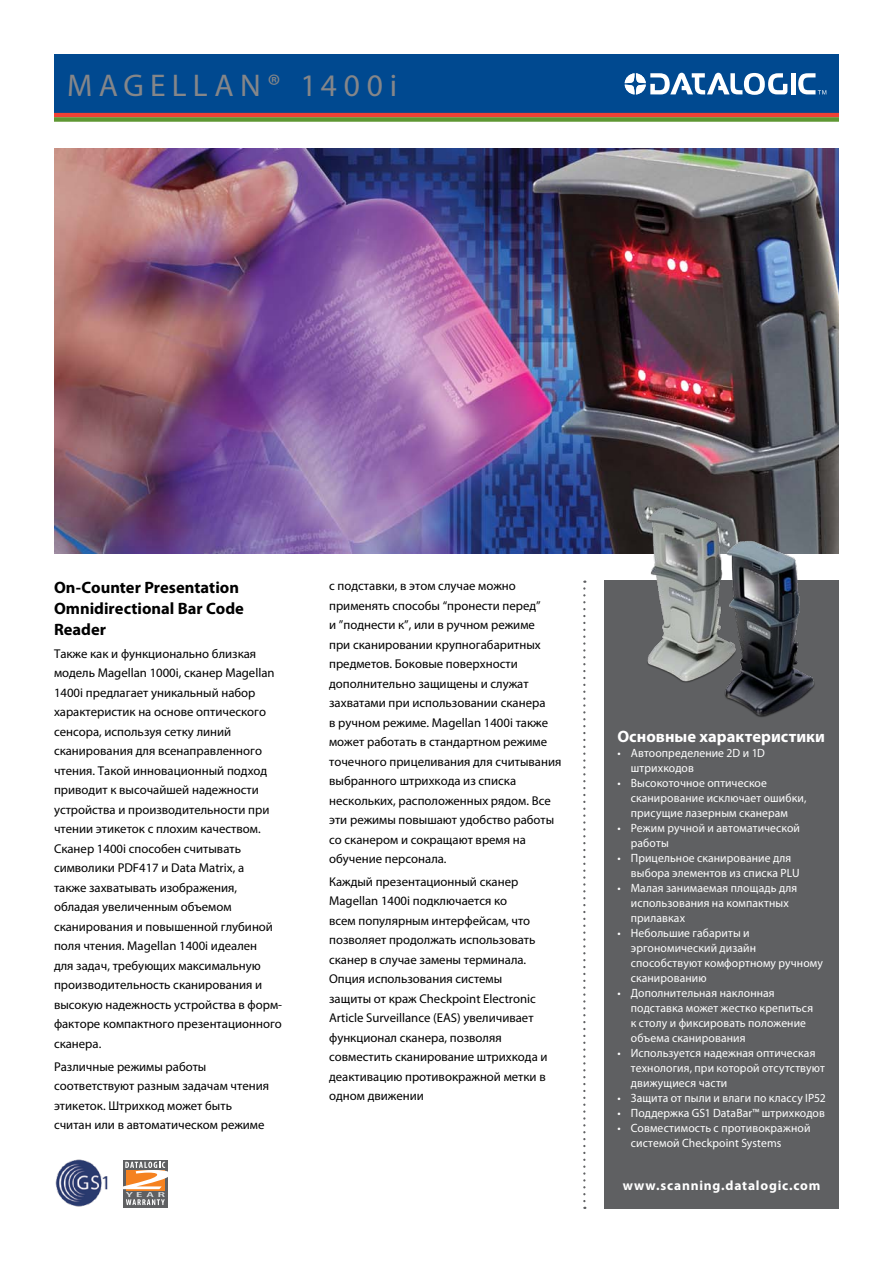
<style>
.page{position:relative;width:893px;height:1263px;background:#fff}
.page>*{position:absolute;margin:0;border:0;box-sizing:border-box;transform-origin:0 0}
.t1{font:31.5px "Myriad Pro";letter-spacing:.205em;color:#858689}
.t2{font:700 16.5px/21px "Myriad Pro";color:#000}
.t3{font:700 16.5px "Myriad Pro";letter-spacing:.005em;color:#fff}
.t4{font:700 13.5px "Myriad Pro";letter-spacing:.06em;color:#fff}
.t5{font:12.75px/19.5px "Myriad Pro";color:#000}
.t6{font:12px/15px "Myriad Pro";letter-spacing:.01em;color:#fff}
</style>
<div class="page">
<div style="left:604px;top:580px;width:235px;height:629px;background:#5f6062"></div>
<svg style="left:583px;top:581px;width:2px;height:628px"></svg>
<div style="left:54px;top:54px;width:785px;height:59px;background:#004990"></div>
<hr style="left:54px;top:113px;width:785px;height:4px;background:#ef4135">
<div style="left:54px;top:117px;width:785px;height:5px;background:#5e9732"></div>
<hr style="left:791px;top:73px;width:4px;height:21px;background:#fff">
<svg style="left:625px;top:73px;width:162px;height:22px"></svg>
<svg style="left:798px;top:73px;width:28px;height:21px"></svg>
<img style="left:54px;top:149px;width:785px;height:404px">
<img style="left:55px;top:1159px;width:53px;height:48px">
<svg style="left:123px;top:1160px;width:44px;height:47px"></svg>
<svg style="left:123px;top:1162px;width:45px;height:43px"></svg>
<img style="left:617px;top:502px;width:216px;height:215px">
<h1 class="t1" style="left:67px;top:66px;width:331px">Magell an® 1400i</h1>
<p class="t2" style="left:54px;top:576px;width:191px">On-Counter Presentation<br>Omnidirectional Bar Code<br>Reader</p>
<p class="t5" style="left:54px;top:644px;width:230px">Также как и функционально близкая модель Magellan 1000i, сканер Magellan 1400i предлагает уникальный набор характеристик на основе оптического сенсора, используя сетку линий сканирования для всенаправленного чтения. Такой инновационный подход приводит к высочайшей надежности устройства и производительности при чтении этикеток с плохим качеством.<br>Сканер 1400i способен считывать символики PDF417 и Data Matrix, а<br>также захватывать изображения, обладая увеличенным объемом сканирования и повышенной глубиной поля чтения. Magellan 1400i идеален<br>для задач, требующих максимальную производительность сканирования и высокую надежность устройства в форм&shy;факторе компактного презентационного сканера.</p>
<p class="t5" style="left:54px;top:1056px;width:217px">Различные режимы работы соответствуют разным задачам чтения этикеток. Штрихкод может быть считан или в автоматическом режиме</p>
<p class="t5" style="left:329px;top:576px;width:234px">с подставки, в этом случае можно применять способы “пронести перед”<br>и ”поднести к”, или в ручном режиме<br>при сканировании крупногабаритных предметов. Боковые поверхности дополнительно защищены и служат захватами при использовании сканера<br>в ручном режиме. Magellan 1400i также может работать в стандартном режиме точечного прицеливания для считывания выбранного штрихкода из списка нескольких, расположенных рядом. Все эти режимы повышают удобство работы со сканером и сокращают время на обучение персонала.</p>
<p class="t5" style="left:329px;top:872px;width:220px">Каждый презентационный сканер Magellan 1400i подключается ко<br>всем популярным интерфейсам, что позволяет продолжать использовать сканер в случае замены терминала.<br>Опция использования системы<br>защиты от краж Checkpoint Electronic Article Surveillance (EAS) увеличивает функционал сканера, позволяя совместить сканирование штрихкода и деактивацию противокражной метки в одном движении</p>
<p class="t3" style="left:617px;top:726px;width:209px">Основные характеристики</p>
<p class="t6" style="left:631px;top:745px;width:136px;text-indent:-14px">• Автоопределение 2D и 1D штрихкодов</p>
<p class="t6" style="left:631px;top:775px;width:177px;text-indent:-14px">• Высокоточное оптическое сканирование исключает ошибки, присущие лазерным сканерам</p>
<p class="t6" style="left:631px;top:820px;width:171px;text-indent:-14px">• Режим ручной и автоматической работы</p>
<p class="t6" style="left:631px;top:850px;width:170px;text-indent:-14px">• Прицельное сканирование для выбора элементов из списка PLU</p>
<p class="t6" style="left:631px;top:880px;width:168px;text-indent:-14px">• Малая занимаемая площадь для использования на компактных прилавках</p>
<p class="t6" style="left:631px;top:925px;width:194px;text-indent:-14px">• Небольшие габариты и эргономический дизайн способствуют комфортному ручному сканированию</p>
<p class="t6" style="left:631px;top:985px;width:184px;text-indent:-14px">• Дополнительная наклонная подставка может жестко крепиться к столу и фиксировать положение объема сканирования</p>
<p class="t6" style="left:631px;top:1045px;width:196px;text-indent:-14px">• Используется надежная оптическая технология, при которой отсутствуют движущиеся части</p>
<p class="t6" style="left:617px;top:1090px;width:210px">• Защита от пыли и влаги по классу IP52</p>
<p class="t6" style="left:617px;top:1105px;width:209px">• Поддержка GS1 DataBar™ штрихкодов</p>
<p class="t6" style="left:631px;top:1120px;width:181px;text-indent:-14px">• Совместимость с противокражной системой Checkpoint Systems</p>
<p class="t4" style="left:623px;top:1177px;width:199px">www.scanning.datalogic.com</p>
</div>
